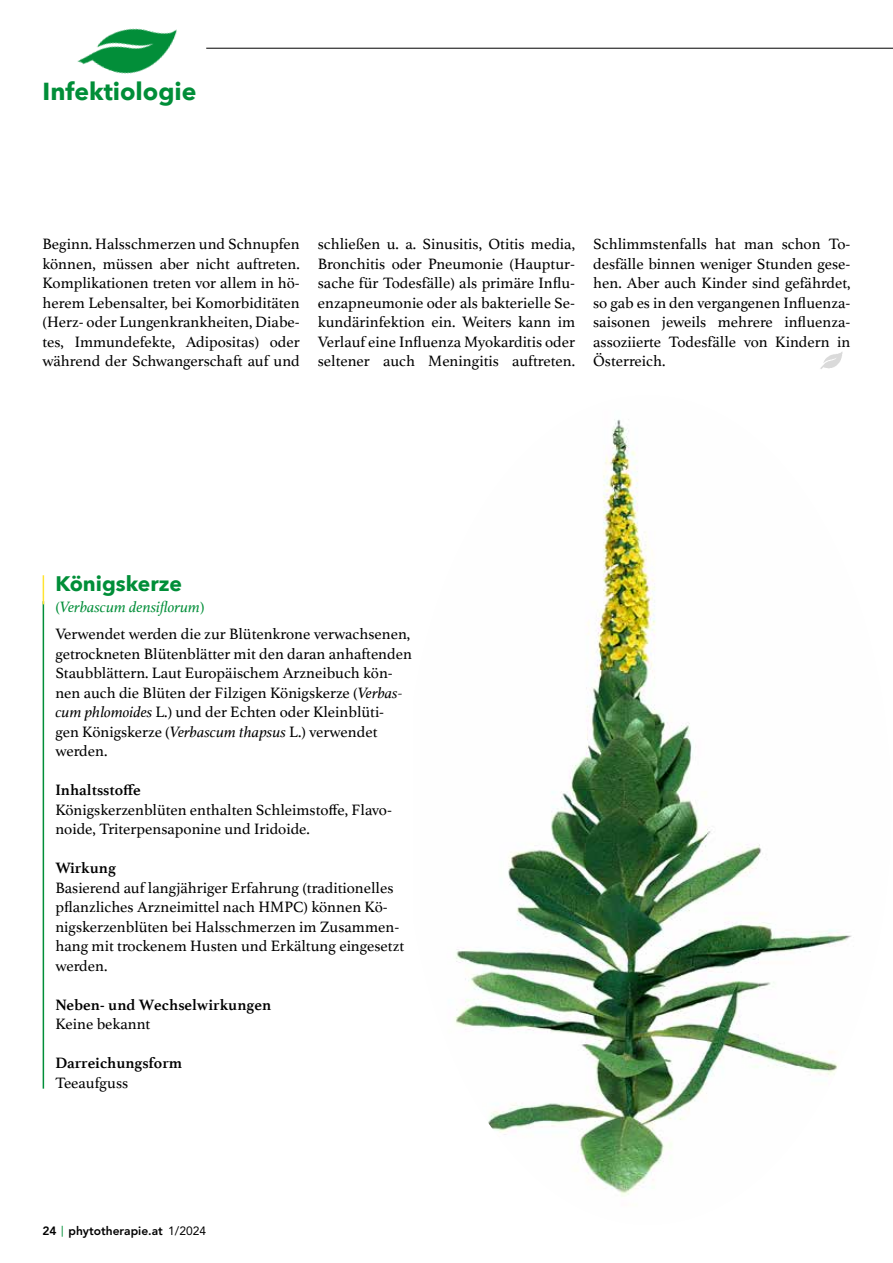
<style>
.page{position:relative;width:893px;height:1263px;background:#fff}
.page>*{position:absolute;margin:0;border:0;box-sizing:border-box;transform-origin:0 0}
.t1{font:700 24.6px "Avenir Next";color:#008e38}
.t2{font:700 21px "Avenir Next";color:#008e38}
.t3{font:15.75px/19.5px "Athelas";color:#000}
.t4{font:700 15.75px "Athelas";color:#000}
.t5{font:800 12px "Avenir";color:#000}
.s1{color:#008e38}
.s2{font-style:italic;color:#008e38}
.s3{font-style:italic}
.s4{font-family:"Lucida Grande";font-weight:400;color:#008e38}
.s5{font-weight:400}
</style>
<div class="page">
<img style="left:820px;top:352px;width:23px;height:17px">
<hr style="left:206px;top:48px;width:687px;height:1px;background:#000">
<img style="left:77px;top:28px;width:100px;height:46px">
<hr style="left:43px;top:601px;width:1px;height:488px;background:#008e38">
<svg style="left:43px;top:575px;width:1px;height:29px"></svg>
<img style="left:454px;top:419px;width:398px;height:777px">
<h1 class="t1" style="left:43px;top:70px;width:156px">Infektiologie</h1>
<p class="t3" style="left:43px;top:234px;width:259px;text-align:justify">Beginn. Halsschmerzen und Schnupfen können, müssen aber nicht auftreten.<br>Komplikationen treten vor allem in hö&shy;herem Lebensalter, bei Komorbiditäten (Herz- oder Lungenkrankheiten, Diabe&shy;tes, Immundefekte, Adipositas) oder während der Schwangerschaft auf und</p>
<p class="t3" style="left:318px;top:234px;width:259px;text-align:justify">schließen u. a. Sinusitis, Otitis media, Bronchitis oder Pneumonie (Hauptur&shy;sache für Todesfälle) als primäre Influ&shy;enzapneumonie oder als bakterielle Se&shy;kundärinfektion ein. Weiters kann im Verlauf eine Influenza Myokarditis oder seltener auch Meningitis auftreten.</p>
<p class="t3" style="left:593px;top:234px;width:259px;text-align:justify">Schlimmstenfalls hat man schon To&shy;desfälle binnen weniger Stunden gese&shy;hen. Aber auch Kinder sind gefährdet, so gab es in den vergangenen Influenza&shy;saisonen jeweils mehrere influenza&shy;assoziierte Todesfälle von Kindern in Österreich.</p>
<h2 class="t2" style="left:55px;top:565px;width:128px">Königskerze</h2>
<p class="t3" style="left:55px;top:592px;width:356px;line-height:27.6px"><span class="s1">(</span><span class="s2">Verbascum densiflorum</span><span class="s1">)<br></span>Verwendet werden die zur Blütenkrone verwachsenen,</p>
<p class="t3" style="left:55px;top:643px;width:358px">getrockneten Blütenblätter mit den daran anhaftenden Staubblättern. Laut Europäischem Arzneibuch kön&shy;nen auch die Blüten der Filzigen Königskerze (<span class="s3">Verbas&shy;cum phlomoides</span> L.) und der Echten oder Kleinblüti-<br>gen Königskerze (<span class="s3">Verbascum thapsus</span> L.) verwendet werden.</p>
<p class="t4" style="left:55px;top:777px;width:87px">Inhaltsstoffe</p>
<p class="t3" style="left:55px;top:799px;width:338px">Königskerzenblüten enthalten Schleimstoffe, Flavo&shy;noide, Triterpensaponine und Iridoide.</p>
<p class="t4" style="left:55px;top:855px;width:62px">Wirkung</p>
<p class="t3" style="left:55px;top:877px;width:350px">Basierend auf langjähriger Erfahrung (traditionelles pflanzliches Arzneimittel nach HMPC) können Kö&shy;nigskerzenblüten bei Halsschmerzen im Zusammen&shy;hang mit trockenem Husten und Erkältung eingesetzt werden.</p>
<p class="t4" style="left:55px;top:992px;width:217px">Neben- und Wechselwirkungen</p>
<p class="t3" style="left:55px;top:1014px;width:96px">Keine bekannt</p>
<p class="t4" style="left:55px;top:1050px;width:128px">Darreichungsform</p>
<p class="t3" style="left:55px;top:1072px;width:74px">Teeaufguss</p>
<p class="t5" style="left:43px;top:1223px;width:165px">24 <span class="s4">|</span> phytotherapie.at <span class="s5">1/2024</span></p>
</div>
